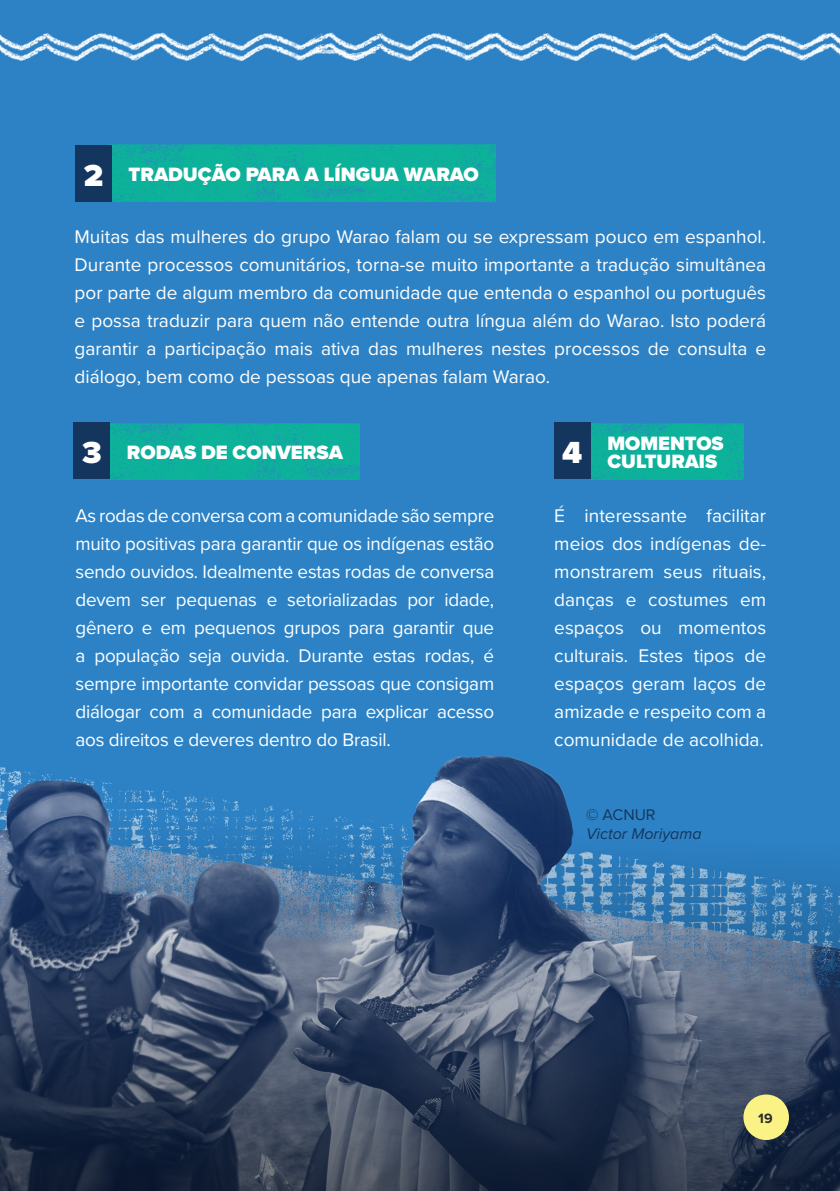
<style>
.page{position:relative;width:840px;height:1191px;background:#fff}
.page>*{position:absolute;margin:0;border:0;box-sizing:border-box;transform-origin:0 0}
.t1{font:900 31.6px "Proxima Nova";color:#fff}
.t2{font:900 20px/18px "Proxima Nova";color:#fff}
.Parágrafo_Colunas{font:19px/28px "Proxima Nova";color:#fff;text-align:justify}
.Legendas_Fotos{font:italic 16px "Proxima Nova";color:#14365e}
.Legendas_Fotos-2{font:16px "Proxima Nova";color:#14365e}
.t3{font:700 14px "Proxima Nova";color:#292a2b}
</style>
<div class="page">
<div style="left:0;top:0;width:839px;height:354px;background:#2d82c5"></div>
<img style="left:111px;top:145px;width:384px;height:56px">
<img style="left:0;top:354px;width:839px;height:274px">
<svg style="left:0;top:628px;width:839px;height:563px;background:#37628d"></svg>
<div style="left:75px;top:145px;width:36px;height:56px;background:#14365e"></div>
<div style="left:74px;top:422px;width:36px;height:57px;background:#14365e"></div>
<div style="left:554px;top:422px;width:36px;height:57px;background:#14365e"></div>
<div style="left:743px;top:1094px;width:45px;height:46px;background:#faf285;border-radius:50%"></div>
<p class="t1" style="left:84px;top:151px;width:21px">2</p>
<p class="t2" style="left:128px;top:165px;width:351px">TRADUÇÃO PARA A LÍNGUA WARAO</p>
<p class="Parágrafo_Colunas" style="left:75px;top:222px;width:692px">Muitas das mulheres do grupo Warao falam ou se expressam pouco em espanhol.<br>Durante processos comunitários, torna-se muito importante a tradução simultânea por parte de algum membro da comunidade que entenda o espanhol ou português e possa traduzir para quem não entende outra língua além do Warao. Isto poderá garantir a participação mais ativa das mulheres nestes processos de consulta e diálogo, bem como de pessoas que apenas falam Warao.</p>
<p class="t2" style="left:127px;top:443px;width:217px">RODAS DE CONVERSA</p>
<p class="t2" style="left:607px;top:434px;width:118px">MOMENTOS<br>CULTURAIS</p>
<p class="t1" style="left:82px;top:429px;width:21px">3</p>
<p class="t1" style="left:562px;top:429px;width:22px">4</p>
<p class="Parágrafo_Colunas" style="left:75px;top:501px;width:420px">As rodas de conversa com a comunidade são sempre muito positivas para garantir que os indígenas estão sendo ouvidos. Idealmente estas rodas de conversa devem ser pequenas e setorializadas por idade, gênero e em pequenos grupos para garantir que a população seja ouvida. Durante estas rodas, é sempre importante convidar pessoas que consigam diálogar com a comunidade para explicar acesso aos direitos e deveres dentro do Brasil.</p>
<p class="Parágrafo_Colunas" style="left:554px;top:501px;width:213px">É interessante facilitar meios dos indígenas de&shy;monstrarem seus rituais, danças e costumes em espaços ou momentos culturais. Estes tipos de espaços geram laços de amizade e respeito com a comunidade de acolhida.</p>
<p class="Legendas_Fotos-2" style="left:585px;top:803px;width:71px">© ACNUR</p>
<p class="Legendas_Fotos" style="left:585px;top:822px;width:117px">Victor Moriyama</p>
<p class="t3" style="left:757px;top:1107px;width:16px">19</p>
</div>
